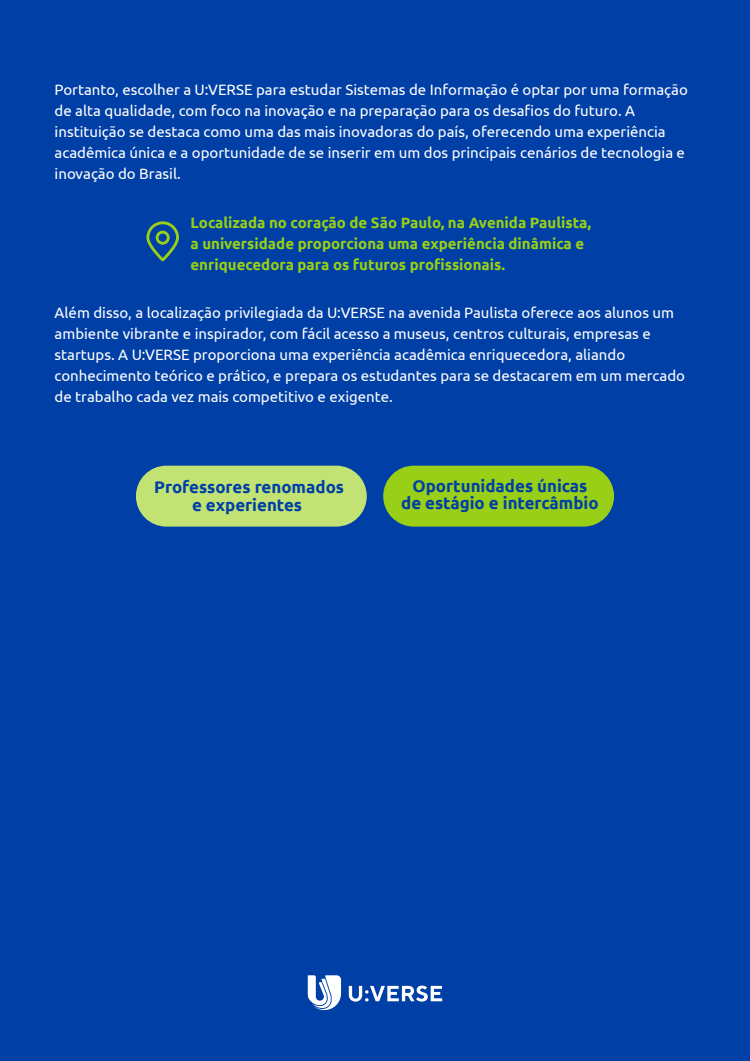
<style>
.page{position:relative;width:750px;height:1061px;background:#fff}
.page>*{position:absolute;margin:0;border:0;box-sizing:border-box;transform-origin:0 0}
.t1{font:700 16.85px/17.5px "Ubuntu";color:#0040a6;text-align:center}
.t2{font:15px/21px "Ubuntu";color:#fff}
.t3{font:700 15px/21px "Ubuntu";color:#99cf16}
</style>
<div class="page">
<div style="left:0;top:0;width:750px;height:1060px;background:#0040a6"></div>
<svg style="left:349px;top:985px;width:93px;height:16px"></svg>
<svg style="left:308px;top:975px;width:33px;height:35px"></svg>
<svg style="left:146px;top:221px;width:33px;height:40px"></svg>
<div style="left:136px;top:465px;width:231px;height:61px;background:#c2e273;border-radius:30px"></div>
<div style="left:383px;top:465px;width:231px;height:61px;background:#99cf16;border-radius:30px"></div>
<p class="t2" style="left:55px;top:79px;width:635px">Portanto, escolher a U:VERSE para estudar Sistemas de Informação é optar por uma formação de alta qualidade, com foco na inovação e na preparação para os desafios do futuro. A instituição se destaca como uma das mais inovadoras do país, oferecendo uma experiência acadêmica única e a oportunidade de se inserir em um dos principais cenários de tecnologia e inovação do Brasil.</p>
<p class="t3" style="left:191px;top:212px;width:402px">Localizada no coração de São Paulo, na Avenida Paulista, a universidade proporciona uma experiência dinâmica e enriquecedora para os futuros profissionais.</p>
<p class="t2" style="left:55px;top:302px;width:632px">Além disso, a localização privilegiada da U:VERSE na avenida Paulista oferece aos alunos um ambiente vibrante e inspirador, com fácil acesso a museus, centros culturais, empresas e startups. A U:VERSE proporciona uma experiência acadêmica enriquecedora, aliando conhecimento teórico e prático, e prepara os estudantes para se destacarem em um mercado de trabalho cada vez mais competitivo e exigente.</p>
<p class="t1" style="left:154px;top:478px;width:191px">Professores renomados e experientes</p>
<p class="t1" style="left:401px;top:477px;width:199px">Oportunidades únicas de estágio e intercâmbio</p>
</div>
